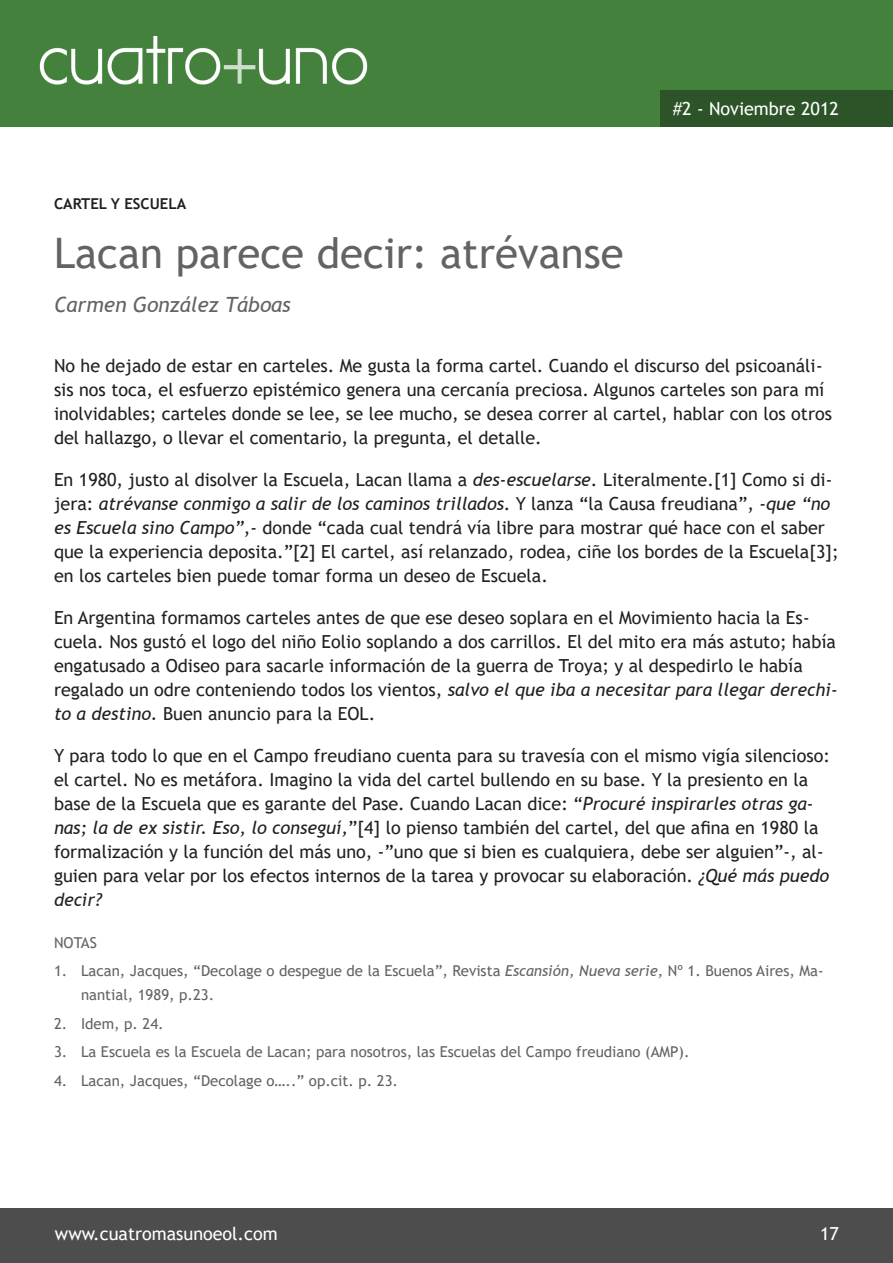
<style>
.page{position:relative;width:893px;height:1263px;background:#fff}
.page>*{position:absolute;margin:0;border:0;box-sizing:border-box;transform-origin:0 0}
.H1_Titulo{font:42px "Trebuchet MS";color:#636366}
.Autor{font:italic 21px "Trebuchet MS";color:#636366}
.t1{font:18px/24px "Trebuchet MS";color:#231f20}
.t2{font:18px "Trebuchet MS";color:#fff}
.Notas_Pie{font:15px/24px "Trebuchet MS";color:#636366}
.Volanta{font:700 15px "Trebuchet MS";color:#231f20}
.s1{font-style:italic}
</style>
<div class="page">
<div style="left:0;top:0;width:893px;height:126px;background:#43813c"></div>
<img style="left:39px;top:36px;width:329px;height:49px">
<div style="left:661px;top:90px;width:232px;height:36px;background:#2c5428"></div>
<div style="left:0;top:1209px;width:893px;height:54px;background:#4d4d4d"></div>
<p class="Volanta" style="left:54px;top:194px;width:134px">CARTEL Y ESCUELA</p>
<p class="H1_Titulo" style="left:54px;top:227px;width:571px">Lacan parece decir: atrévanse</p>
<p class="Autor" style="left:54px;top:291px;width:238px">Carmen González Táboas</p>
<p class="t2" style="left:673px;top:97px;width:168px">#2 - Noviembre 2012</p>
<p class="t1" style="left:54px;top:353px;width:779px">No he dejado de estar en carteles. Me gusta la forma cartel. Cuando el discurso del psicoanáli&shy;sis nos toca, el esfuerzo epistémico genera una cercanía preciosa. Algunos carteles son para mí inolvidables; carteles donde se lee, se lee mucho, se desea correr al cartel, hablar con los otros del hallazgo, o llevar el comentario, la pregunta, el detalle.</p>
<p class="t1" style="left:54px;top:467px;width:786px">En 1980, justo al disolver la Escuela, Lacan llama a <span class="s1">des-escuelarse</span>. Literalmente.[1] Como si di&shy;jera: <span class="s1">atrévanse conmigo a salir de los caminos trillados</span>. Y lanza “la Causa freudiana”, -<span class="s1">que “no es Escuela sino Campo”</span>,- donde “cada cual tendrá vía libre para mostrar qué hace con el saber que la experiencia deposita.”[2] El cartel, así relanzado, rodea, ciñe los bordes de la Escuela[3]; en los carteles bien puede tomar forma un deseo de Escuela.</p>
<p class="t1" style="left:54px;top:605px;width:785px">En Argentina formamos carteles antes de que ese deseo soplara en el Movimiento hacia la Es&shy;cuela. Nos gustó el logo del niño Eolio soplando a dos carrillos. El del mito era más astuto; había engatusado a Odiseo para sacarle información de la guerra de Troya; y al despedirlo le había regalado un odre conteniendo todos los vientos, <span class="s1">salvo el que iba a necesitar para llegar derechi&shy;to a destino.</span> Buen anuncio para la EOL.</p>
<p class="t1" style="left:54px;top:743px;width:777px">Y para todo lo que en el Campo freudiano cuenta para su travesía con el mismo vigía silencioso: el cartel. No es metáfora. Imagino la vida del cartel bullendo en su base. Y la presiento en la base de la Escuela que es garante del Pase. Cuando Lacan dice: “<span class="s1">Procuré inspirarles otras ga&shy;nas; la de ex sistir. Eso, lo conseguí,</span>”[4] lo pienso también del cartel, del que afina en 1980 la formalización y la función del más uno, -”uno que si bien es cualquiera, debe ser alguien”-, al&shy;guien para velar por los efectos internos de la tarea y provocar su elaboración. <span class="s1">¿Qué más puedo decir?</span></p>
<p class="Notas_Pie" style="left:54px;top:930px;width:44px">NOTAS</p>
<p class="Notas_Pie" style="left:81px;top:959px;width:744px;text-indent:-27px">1. Lacan, Jacques, “Decolage o despegue de la Escuela”, Revista <span class="s1">Escansión, Nueva serie,</span> Nº 1. Buenos Aires, Ma&shy;nantial, 1989, p.23.</p>
<p class="Notas_Pie" style="left:54px;top:1011px;width:111px">2. Idem, p. 24.</p>
<p class="Notas_Pie" style="left:54px;top:1040px;width:637px">3. La Escuela es la Escuela de Lacan; para nosotros, las Escuelas del Campo freudiano (AMP).</p>
<p class="Notas_Pie" style="left:54px;top:1068px;width:346px">4. Lacan, Jacques, “Decolage o…..” op.cit. p. 23.</p>
<p class="t2" style="left:55px;top:1222px;width:224px">www.cuatromasunoeol.com</p>
<p class="t2" style="left:820px;top:1222px;width:20px">17</p>
</div>
